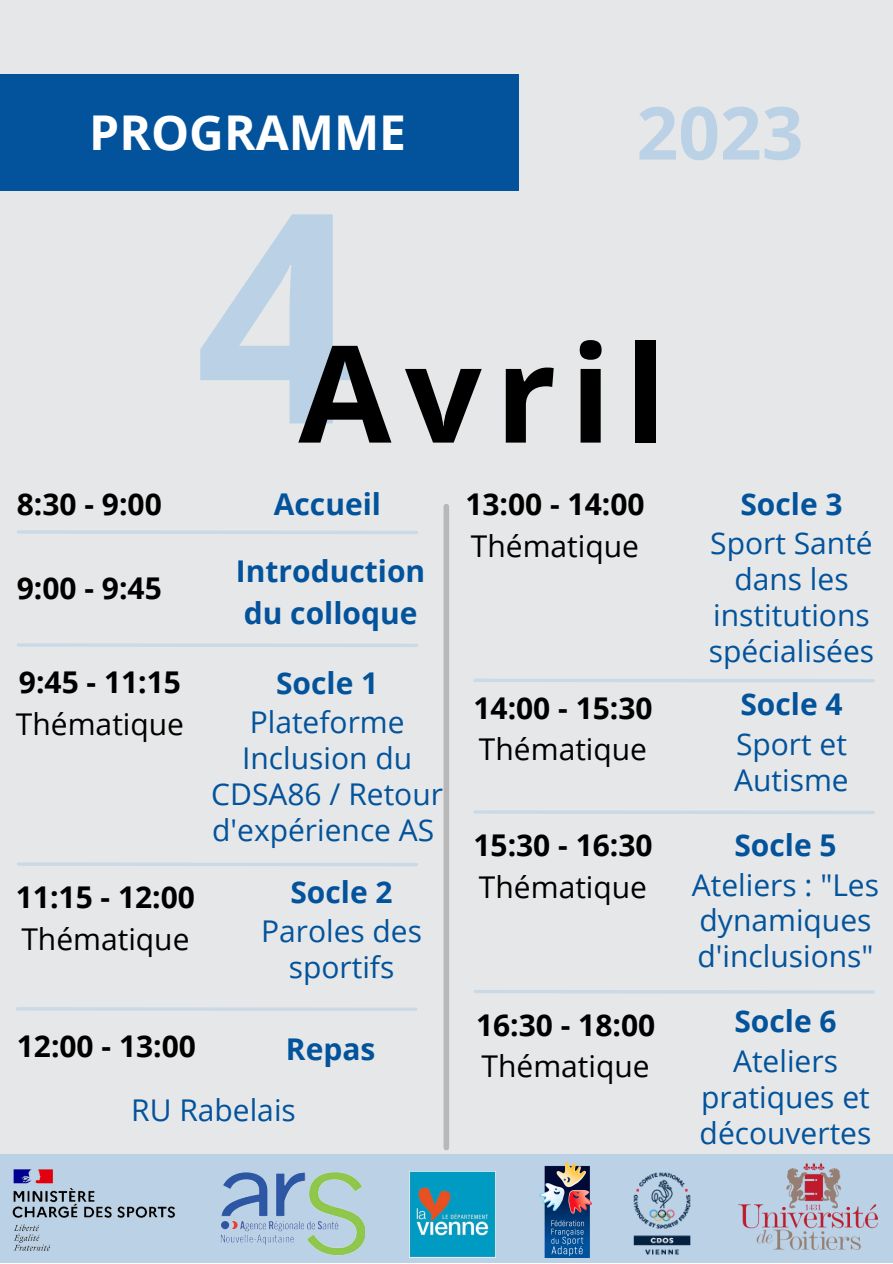
<style>
.page{position:relative;width:893px;height:1264px;background:#fff}
.page>*{position:absolute;margin:0;border:0;box-sizing:border-box;transform-origin:0 0}
.t1{font:700 134.85px "Open Sans";letter-spacing:.1em;color:#000}
.t2{font:700 73.05px "Open Sans";color:#bbd2e6}
.t3{font:700 48px "Open Sans";color:#fff}
.t4{font:30px/36px "Open Sans";color:#02539b;text-align:center}
.t5{font:700 30px "Open Sans";color:#000}
.t6{font:700 30px/41.5px "Open Sans";color:#02539b}
.t7{font:30px "Open Sans";color:#000}
.s1{font-size:292.8px;color:#bbd2e6}
</style>
<div class="page">
<div style="left:0;top:0;width:892px;height:1262px;background:#e6e7e8"></div>
<div style="left:0;top:74px;width:518px;height:116px;background:#02539b"></div>
<div style="left:443px;top:506px;width:6px;height:641px;background:#b8b8b9"></div>
<svg style="left:18px;top:530px;width:398px;height:4px;fill:#cad9e6"></svg>
<svg style="left:475px;top:678px;width:398px;height:4px;fill:#cad9e6"></svg>
<svg style="left:18px;top:643px;width:398px;height:4px;fill:#cad9e6"></svg>
<svg style="left:475px;top:810px;width:398px;height:4px;fill:#cad9e6"></svg>
<svg style="left:475px;top:990px;width:398px;height:3px"></svg>
<svg style="left:18px;top:862px;width:398px;height:4px;fill:#cad9e6"></svg>
<svg style="left:18px;top:1007px;width:398px;height:4px;fill:#cad9e6"></svg>
<div style="left:0;top:1154px;width:892px;height:108px;background:#bbd2e6"></div>
<img style="left:409px;top:1171px;width:86px;height:86px">
<img style="left:221px;top:1172px;width:144px;height:83px">
<img style="left:633px;top:1172px;width:58px;height:83px">
<img style="left:12px;top:1169px;width:164px;height:82px">
<img style="left:540px;top:1162px;width:51px;height:95px">
<img style="left:738px;top:1163px;width:139px;height:86px">
<h3 class="t3" style="left:89px;top:98px;width:318px">PROGRAMME</h3>
<h2 class="t2" style="left:636px;top:81px;width:168px">2023</h2>
<h1 class="t1" style="left:195px;top:298px;width:472px"><span class="s1">4</span>Avril</h1>
<p class="t5" style="left:17px;top:483px;width:146px">8:30 - 9:00</p>
<p class="t5" style="left:17px;top:566px;width:146px">9:00 - 9:45</p>
<p class="t5" style="left:19px;top:661px;width:163px">9:45 - 11:15</p>
<p class="t7" style="left:16px;top:703px;width:170px">Thématique</p>
<p class="t5" style="left:16px;top:876px;width:181px">11:15 - 12:00</p>
<p class="t7" style="left:21px;top:917px;width:170px">Thématique</p>
<p class="t6" style="left:274px;top:482px;width:109px">Accueil</p>
<p class="t6" style="left:236px;top:550px;width:191px">Introduction du colloque</p>
<p class="t6" style="left:276px;top:661px;width:104px">Socle 1</p>
<p class="t4" style="left:211px;top:703px;width:233px">Plateforme<br>Inclusion du<br>CDSA86 / Retour d'expérience AS</p>
<p class="t6" style="left:290px;top:870px;width:104px">Socle 2</p>
<p class="t4" style="left:261px;top:912px;width:162px">Paroles des sportifs</p>
<p class="t5" style="left:17px;top:1025px;width:181px">12:00 - 13:00</p>
<p class="t6" style="left:286px;top:1027px;width:91px">Repas</p>
<p class="t4" style="left:131px;top:1091px;width:166px">RU Rabelais</p>
<p class="t5" style="left:465px;top:483px;width:181px">13:00 - 14:00</p>
<p class="t7" style="left:471px;top:524px;width:170px">Thématique</p>
<p class="t5" style="left:473px;top:686px;width:181px">14:00 - 15:30</p>
<p class="t7" style="left:479px;top:728px;width:170px">Thématique</p>
<p class="t5" style="left:473px;top:824px;width:181px">15:30 - 16:30</p>
<p class="t7" style="left:479px;top:865px;width:170px">Thématique</p>
<p class="t5" style="left:476px;top:1003px;width:181px">16:30 - 18:00</p>
<p class="t7" style="left:481px;top:1045px;width:170px">Thématique</p>
<p class="t6" style="left:740px;top:482px;width:104px">Socle 3</p>
<p class="t4" style="left:708px;top:524px;width:167px">Sport Santé dans les institutions spécialisées</p>
<p class="t6" style="left:740px;top:683px;width:104px">Socle 4</p>
<p class="t4" style="left:734px;top:725px;width:116px;text-align:left">Sport et<br>Autisme</p>
<p class="t6" style="left:734px;top:823px;width:104px">Socle 5</p>
<p class="t4" style="left:692px;top:865px;width:189px;text-align:left">Ateliers : "Les dynamiques d'inclusions"</p>
<p class="t6" style="left:734px;top:999px;width:104px">Socle 6</p>
<p class="t4" style="left:699px;top:1042px;width:173px">Ateliers pratiques et découvertes</p>
</div>
